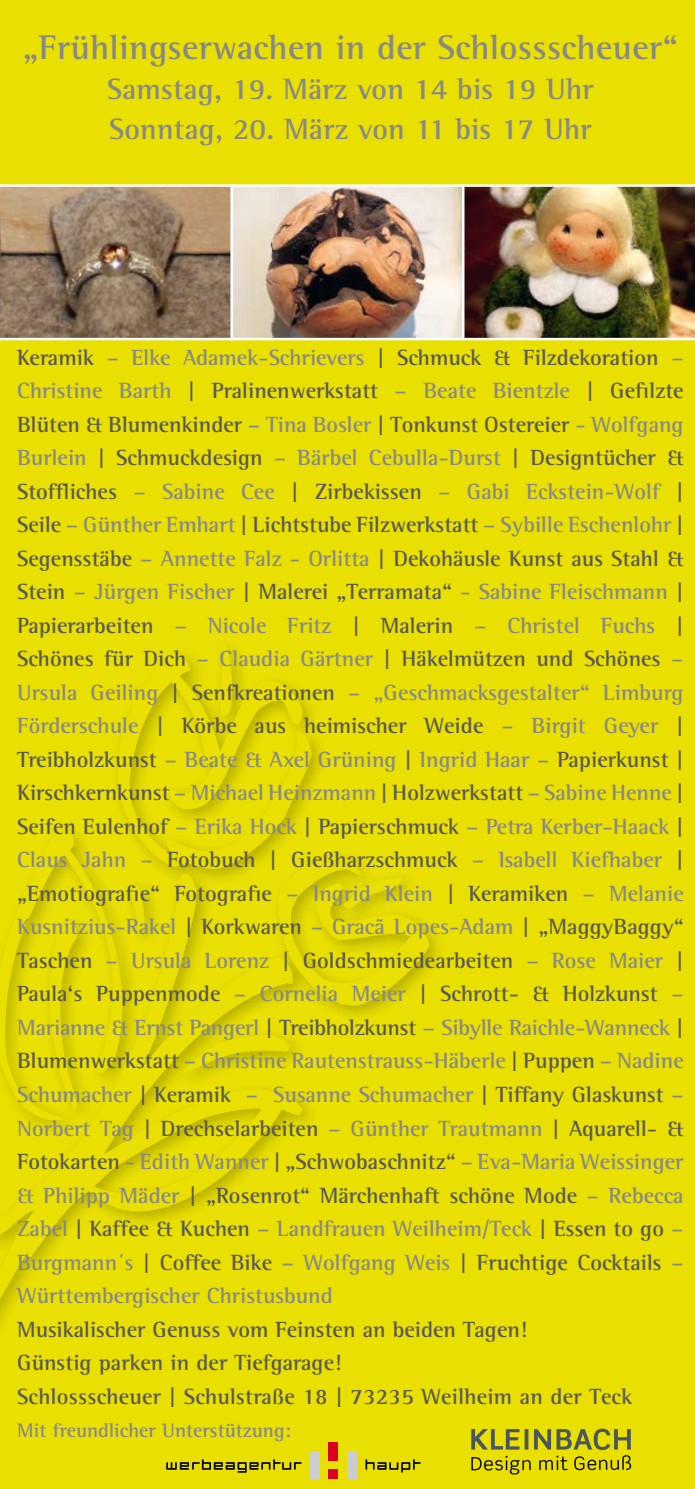
<style>
.page{position:relative;width:695px;height:1489px;background:#fff}
.page>*{position:absolute;margin:0;border:0;box-sizing:border-box;transform-origin:0 0}
.t1{font:700 35px "Rotis Semi Serif";letter-spacing:.01em;color:#87888a}
.t2{font:700 30px/40px "Rotis Semi Serif";letter-spacing:.005em;color:#87888a}
.t3{font:700 22.5px/33.5px "Rotis Semi Serif";color:#87888a;text-align:justify}
.t4{font:700 22.5px/33.5px "Rotis Semi Serif";color:#58585a}
.t5{font:700 20px "Rotis Semi Serif";color:#87888a}
.s1{color:#58585a}
</style>
<div class="page">
<div style="left:0;top:0;width:694px;height:1488px;background:#e9df00"></div>
<svg style="left:166px;top:1459px;width:135px;height:13px"></svg>
<svg style="left:365px;top:1459px;width:55px;height:13px"></svg>
<div style="left:347px;top:1451px;width:9px;height:27px;background:#cbcdce"></div>
<div style="left:328px;top:1469px;width:10px;height:9px;background:#db001b"></div>
<div style="left:328px;top:1441px;width:10px;height:19px;background:#db001b"></div>
<div style="left:310px;top:1451px;width:9px;height:27px;background:#cbcdce"></div>
<svg style="left:471px;top:1428px;width:160px;height:46px"></svg>
<img style="left:234px;top:187px;width:227px;height:150px">
<svg style="left:0;top:184px;width:234px;height:156px;background:#977f66"></svg>
<img style="left:464px;top:184px;width:230px;height:156px">
<div style="left:230px;top:184px;width:234px;height:156px;border:2px solid #fff"></div>
<svg style="left:0;top:648px;width:509px;height:789px"></svg>
<h1 class="t1" style="left:23px;top:26px;width:656px">„Frühlingserwachen in der Schlossscheuer“</h1>
<h2 class="t2" style="left:107px;top:69px;width:487px">Samstag, 19. März von 14 bis 19 Uhr<br>Sonntag, 20. März von 11 bis 17 Uhr</h2>
<p class="t3" style="left:17px;top:340px;width:668px"><span class="s1">Keramik</span> – Elke Adamek-Schrievers <span class="s1">| Schmuck &amp; Filzdekoration</span> – Christine Barth <span class="s1">| Pralinenwerkstatt</span> – Beate Bientzle <span class="s1">| Gefilzte Blüten &amp; Blumenkinder</span> – Tina Bosler <span class="s1">| Tonkunst Ostereier</span> - Wolfgang Burlein <span class="s1">| Schmuckdesign</span> – Bärbel Cebulla-Durst <span class="s1">| Designtücher &amp; Stoffliches</span> – Sabine Cee <span class="s1">| Zirbekissen</span> – Gabi Eckstein-Wolf <span class="s1">| Seile</span> – Günther Emhart <span class="s1">| Lichtstube Filzwerkstatt</span> – Sybille Eschenlohr <span class="s1">| Segensstäbe</span> – Annette Falz - Orlitta <span class="s1">| Dekohäusle Kunst aus Stahl &amp; Stein</span> – Jürgen Fischer <span class="s1">| Malerei „Terramata“</span> - Sabine Fleischmann <span class="s1">| Papierarbeiten</span> – Nicole Fritz <span class="s1">| Malerin</span> – Christel Fuchs <span class="s1">| Schönes für Dich</span> – Claudia Gärtner <span class="s1">| Häkelmützen und Schönes</span> – Ursula Geiling <span class="s1">| Senfkreationen</span> – „Geschmacksgestalter“ Limburg Förderschule <span class="s1">| Körbe aus heimischer Weide</span> – Birgit Geyer <span class="s1">| Treibholzkunst</span> – Beate &amp; Axel Grüning <span class="s1">|</span> Ingrid Haar – <span class="s1">Papierkunst | Kirschkernkunst</span> – Michael Heinzmann <span class="s1">| Holzwerkstatt</span> – Sabine Henne <span class="s1">| Seifen Eulenhof</span> – Erika Hock <span class="s1">| Papierschmuck</span> – Petra Kerber-Haack <span class="s1">| </span>Claus Jahn – <span class="s1">Fotobuch | Gießharzschmuck</span> – Isabell Kiefhaber <span class="s1">| „Emotiografie“ Fotografie</span> – Ingrid Klein <span class="s1">| Keramiken</span> – Melanie Kusnitzius-Rakel <span class="s1">| Korkwaren</span> – Gracã Lopes-Adam <span class="s1">| „MaggyBaggy“ Taschen</span> – Ursula Lorenz <span class="s1">| Goldschmiedearbeiten</span> – Rose Maier <span class="s1">| Paula‘s Puppenmode</span> – Cornelia Meier <span class="s1">| Schrott- &amp; Holzkunst</span> – Marianne &amp; Ernst Pangerl <span class="s1">| Treibholzkunst</span> – Sibylle Raichle-Wanneck <span class="s1">| Blumenwerkstatt</span> – Christine Rautenstrauss-Häberle <span class="s1">| Puppen</span> – Nadine Schumacher <span class="s1">| Keramik</span> – Susanne Schumacher <span class="s1">| Tiffany Glaskunst</span> – Norbert Tag <span class="s1">| Drechselarbeiten</span> – Günther Trautmann <span class="s1">| Aquarell- &amp; Fotokarten</span> - Edith Wanner <span class="s1">| „Schwobaschnitz“</span> – Eva-Maria Weissinger &amp; Philipp Mäder <span class="s1">| „Rosenrot“ Märchenhaft schöne Mode</span> – Rebecca Zabel <span class="s1">| Kaffee &amp; Kuchen</span> – Landfrauen Weilheim/Teck <span class="s1">| Essen to go</span> – Burgmann´s <span class="s1">| Coffee Bike</span> – Wolfgang Weis <span class="s1">| Fruchtige Cocktails</span> – Württembergischer Christusbund</p>
<p class="t4" style="left:17px;top:1311px;width:616px">Musikalischer Genuss vom Feinsten an beiden Tagen!<br>Günstig parken in der Tiefgarage!<br>Schlossscheuer | Schulstraße 18 | 73235 Weilheim an der Teck</p>
<p class="t5" style="left:17px;top:1418px;width:275px">Mit freundlicher Unterstützung:</p>
</div>
